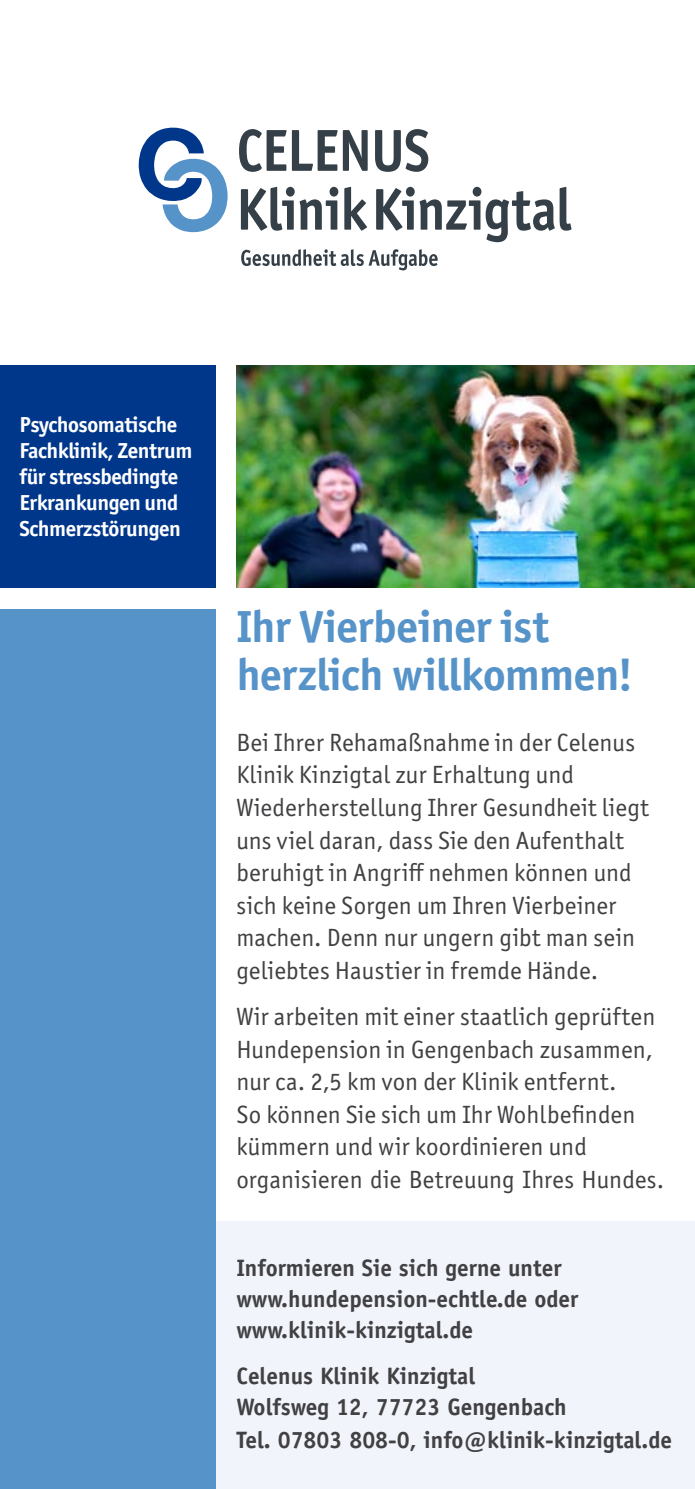
<style>
.page{position:relative;width:695px;height:1489px;background:#fff}
.page>*{position:absolute;margin:0;border:0;box-sizing:border-box;transform-origin:0 0}
.A-Fly_Kleine_Headlin{font:700 45px/47.5px "Officina Sans ITC Pro";letter-spacing:-.01em;color:#5693c9}
.A-Fly_Kleine_Headlin-2{font:25px/32.5px "Officina Sans ITC Pro";letter-spacing:.005em;color:#414043}
.Fly_Fließtext_linksb{font:700 23.75px/32.5px "Officina Sans";color:#414043}
.t1{font:700 21.75px/26px "Officina Sans ITC Pro";letter-spacing:-.02em;color:#fff}
.s1{font-family:"Officina Sans"}
</style>
<div class="page">
<div style="left:213px;top:1221px;width:481px;height:267px;background:#f1f4fa"></div>
<div style="left:0;top:366px;width:215px;height:222px;background:#00378b"></div>
<img style="left:236px;top:366px;width:458px;height:221px">
<div style="left:0;top:609px;width:215px;height:879px;background:#5693c9"></div>
<svg style="left:239px;top:129px;width:47px;height:43px"></svg>
<svg style="left:292px;top:130px;width:45px;height:41px"></svg>
<svg style="left:343px;top:130px;width:24px;height:41px"></svg>
<svg style="left:375px;top:129px;width:53px;height:43px"></svg>
<svg style="left:139px;top:128px;width:89px;height:104px"></svg>
<svg style="left:241px;top:187px;width:97px;height:44px"></svg>
<svg style="left:344px;top:187px;width:23px;height:44px"></svg>
<svg style="left:376px;top:187px;width:195px;height:55px"></svg>
<svg style="left:241px;top:249px;width:196px;height:21px"></svg>
<p class="t1" style="left:19px;top:411px;width:174px">Psychosomatische<br>Fachklinik, Zentrum</p>
<p class="t1" style="left:19px;top:463px;width:163px">für stressbedingte<br>Erkrankungen und<br>Schmerzstörungen</p>
<p class="A-Fly_Kleine_Headlin" style="left:236px;top:603px;width:398px">Ihr Vierbeiner ist herzlich willkommen!</p>
<p class="A-Fly_Kleine_Headlin-2" style="left:236px;top:726px;width:414px">Bei Ihrer Rehamaßnahme in der Celenus Klinik Kinzigtal zur Erhaltung und Wiederherstellung Ihrer Gesundheit liegt uns viel daran, dass Sie den Aufenthalt beruhigt in Angriff nehmen können und sich keine Sorgen um Ihren Vierbeiner machen. Denn nur ungern gibt man sein geliebtes Haustier in fremde Hände.</p>
<p class="A-Fly_Kleine_Headlin-2" style="left:236px;top:1000px;width:429px">Wir arbeiten mit einer staatlich geprüften Hundepension in Gengenbach zusammen, nur ca. 2,5 km von der Klinik entfernt.<br>So können Sie sich um Ihr Wohlbefinden kümmern und wir koordinieren und <span class="s1">organisieren die Betreuung Ihres Hundes.</span></p>
<p class="Fly_Fließtext_linksb" style="left:236px;top:1251px;width:326px">Informieren Sie sich gerne unter</p>
<p class="Fly_Fließtext_linksb" style="left:236px;top:1282px;width:343px">www.hundepension-echtle.de oder</p>
<p class="Fly_Fließtext_linksb" style="left:236px;top:1313px;width:238px">www.klinik-kinzigtal.de</p>
<p class="Fly_Fließtext_linksb" style="left:236px;top:1359px;width:240px">Celenus Klinik Kinzigtal</p>
<p class="Fly_Fließtext_linksb" style="left:236px;top:1390px;width:437px">Wolfsweg 12, 77723 Gengenbach<br>Tel. 07803 808-0, info@klinik-kinzigtal.de</p>
</div>
